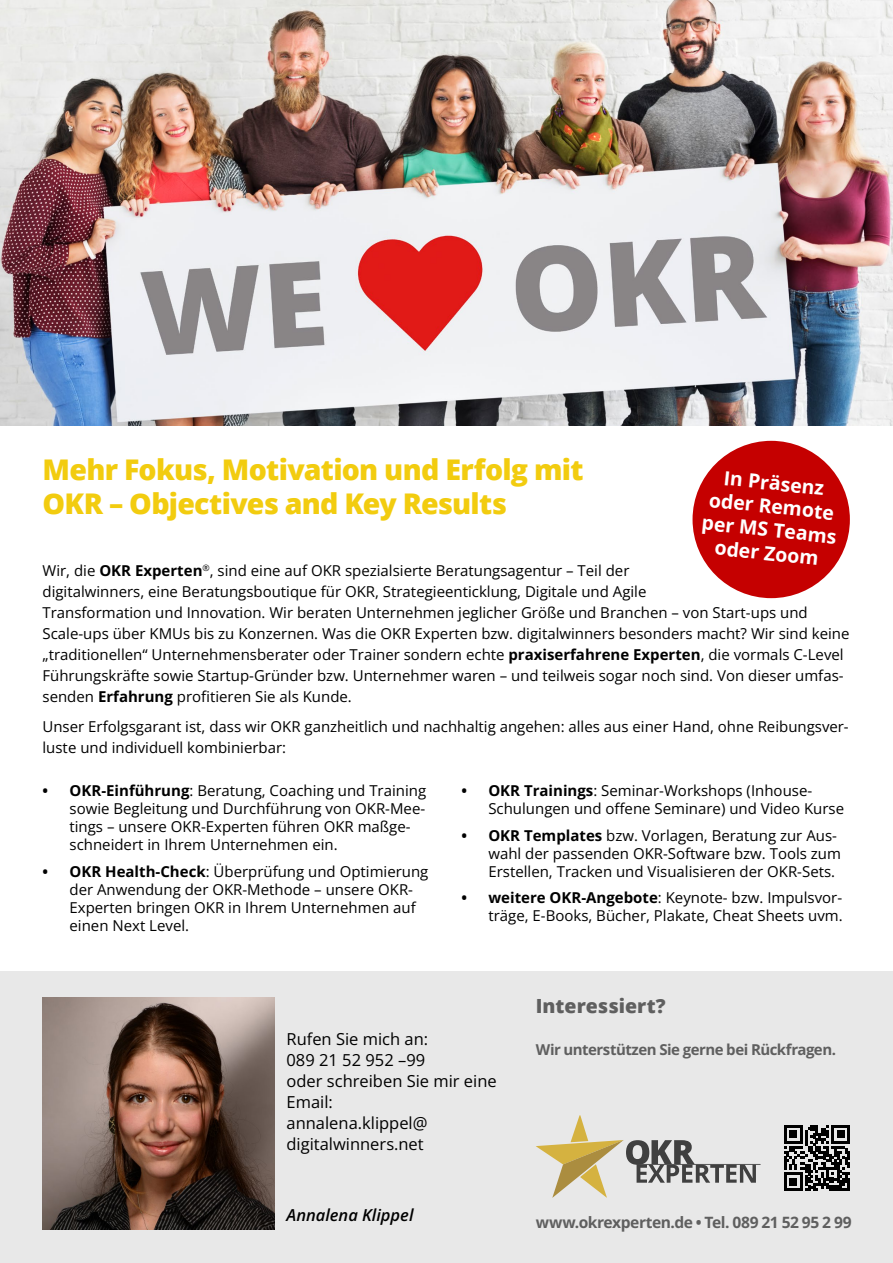
<style>
.page{position:relative;width:893px;height:1263px;background:#fff}
.page>*{position:absolute;margin:0;border:0;box-sizing:border-box;transform-origin:0 0}
.t1{font:800 28.5px/34.2px "Open Sans";letter-spacing:-.025em;color:#f2cc0f}
.t2{font:700 19.5px/23.4px "Open Sans";color:#fff;text-align:center}
.t3{font:800 19.5px "Open Sans";letter-spacing:.005em;color:#5f5f5f}
.t4{font:16.5px/21px "Open Sans";color:#000}
.t5{font:italic 600 16.5px "Open Sans";color:#000}
.t6{font:700 15.6px "Open Sans";letter-spacing:-.03em;color:#5f5f5f}
.t7{font:15px/18px "Open Sans";color:#000}
.t8{font:700 15px "Open Sans";letter-spacing:-.035em;color:#5f5f5f}
.s1{font-weight:700}
</style>
<div class="page">
<img style="left:0;top:0;width:893px;height:425px">
<div style="left:692px;top:441px;width:158px;height:157px;background:#c50000;border-radius:50%"></div>
<div style="left:0;top:972px;width:893px;height:291px;background:#e8e8e8"></div>
<svg style="left:536px;top:1115px;width:225px;height:83px"></svg>
<svg style="left:784px;top:1125px;width:66px;height:66px"></svg>
<img style="left:43px;top:998px;width:231px;height:231px">
<h1 class="t1" style="left:43px;top:451px;width:542px">Mehr Fokus, Motivation und Erfolg mit<br>OKR – Objectives and Key Results</h1>
<h2 class="t2" style="left:708px;top:464px;width:137px;rotate:6deg">In Präsenz oder Remote per MS Teams oder Zoom</h2>
<p class="t7" style="left:43px;top:560px;width:809px;line-height:21px">Wir, die <span class="s1">OKR Experten</span><sup>®</sup>, sind eine auf OKR spezialsierte Beratungsagentur – Teil der<br>digitalwinners, eine Beratungsboutique für OKR, Strategieenticklung, Digitale und Agile<br>Transformation und Innovation. Wir beraten Unternehmen jeglicher Größe und Branchen – von Start-ups und Scale-ups über KMUs bis zu Konzernen. Was die OKR Experten bzw. digitalwinners besonders macht? Wir sind keine „traditionellen“ Unternehmensberater oder Trainer sondern echte <span class="s1">praxiserfahrene Experten</span>, die vormals C-Level Führungskräfte sowie Startup-Gründer bzw. Unternehmer waren – und teilweis sogar noch sind. Von dieser umfas&shy;senden <span class="s1">Erfahrung</span> profitieren Sie als Kunde.</p>
<p class="t7" style="left:43px;top:715px;width:808px;line-height:21px">Unser Erfolgsgarant ist, dass wir OKR ganzheitlich und nachhaltig angehen: alles aus einer Hand, ohne Reibungsver&shy;luste und individuell kombinierbar:</p>
<p class="t7" style="left:70px;top:781px;width:358px;text-indent:-27px"><span class="s1">• OKR-Einführung</span>: Beratung, Coaching und Training sowie Begleitung und Durchführung von OKR-Mee&shy;tings – unsere OKR-Experten führen OKR maßge&shy;schneidert in Ihrem Unternehmen ein.</p>
<p class="t7" style="left:70px;top:862px;width:360px;text-indent:-27px"><span class="s1">• OKR Health-Check</span>: Überprüfung und Optimierung der Anwendung der OKR-Methode – unsere OKR-Experten bringen OKR in Ihrem Unternehmen auf einen Next Level.</p>
<p class="t7" style="left:488px;top:781px;width:357px;text-indent:-27px"><span class="s1">• OKR Trainings</span>: Seminar-Workshops (Inhouse-<br>Schulungen und offene Seminare) und Video Kurse</p>
<p class="t7" style="left:488px;top:826px;width:354px;text-indent:-27px"><span class="s1">• OKR Templates</span> bzw. Vorlagen, Beratung zur Aus&shy;wahl der passenden OKR-Software bzw. Tools zum<br>Erstellen, Tracken und Visualisieren der OKR-Sets.</p>
<p class="t7" style="left:461px;top:888px;width:383px;text-align:right"><span class="s1">• weitere OKR-Angebote</span>: Keynote- bzw. Impulsvor&shy;träge, E-Books, Bücher, Plakate, Cheat Sheets uvm.</p>
<p class="t4" style="left:287px;top:1028px;width:212px">Rufen Sie mich an:<br>089 21 52 952 –99<br>oder schreiben Sie mir eine<br>Email:<br>annalena.klippel@ digitalwinners.net</p>
<p class="t5" style="left:287px;top:1204px;width:129px">Annalena Klippel</p>
<h2 class="t3" style="left:536px;top:991px;width:131px">Interessiert?</h2>
<p class="t8" style="left:536px;top:1039px;width:302px">Wir unterstützen Sie gerne bei Rückfragen.</p>
<p class="t6" style="left:536px;top:1212px;width:317px">www.okrexperten.de • Tel. 089 21 52 95 2 99</p>
</div>
